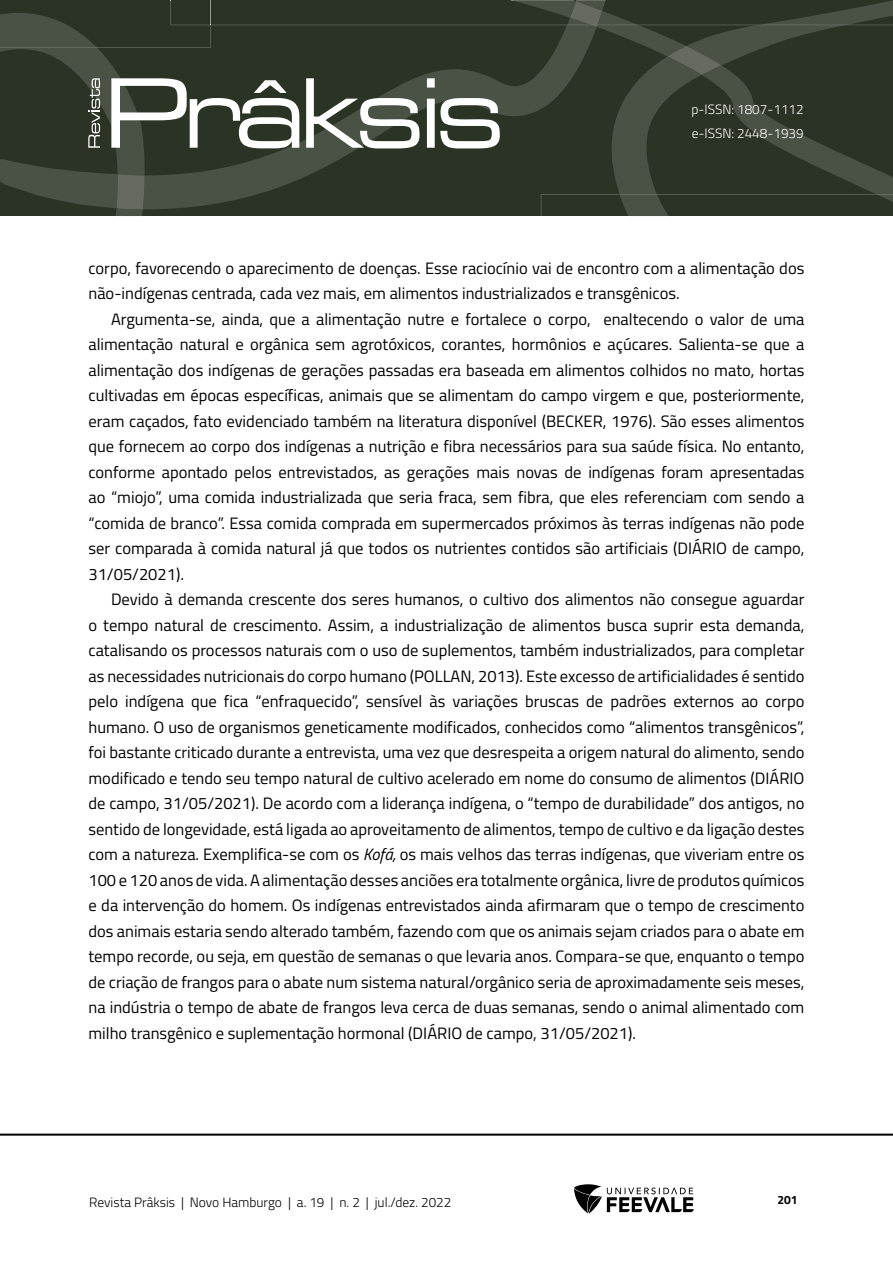
<style>
.page{position:relative;width:893px;height:1263px;background:#fff}
.page>*{position:absolute;margin:0;border:0;box-sizing:border-box;transform-origin:0 0}
.Corpo_de_texto{font:16.5px/25.5px "Titillium Web";color:#000;text-align:justify}
.t1{font:300 13.5px "Titillium Web";color:#000}
.t2{font:300 13.5px/24px "Titillium Web";color:#fff}
.t3{font:700 12px "Titillium Web";color:#000}
.s1{font-style:italic}
</style>
<div class="page">
<hr style="left:0;top:1133px;width:893px;height:3px;background:#000">
<svg style="left:574px;top:1184px;width:120px;height:29px"></svg>
<svg style="left:0;top:0;width:893px;height:216px;background:#3c4436"></svg>
<p class="t2" style="left:691px;top:97px;width:114px">p-ISSN: 1807-1112 e-ISSN: 2448-1939</p>
<p class="Corpo_de_texto" style="left:88px;top:254px;width:717px">corpo, favorecendo o aparecimento de doenças. Esse raciocínio vai de encontro com a alimentação dos não-indígenas centrada, cada vez mais, em alimentos industrializados e transgênicos.</p>
<p class="Corpo_de_texto" style="left:88px;top:305px;width:718px;text-indent:22px">Argumenta-se, ainda, que a alimentação nutre e fortalece o corpo, enaltecendo o valor de uma alimentação natural e orgânica sem agrotóxicos, corantes, hormônios e açúcares. Salienta-se que a alimentação dos indígenas de gerações passadas era baseada em alimentos colhidos no mato, hortas cultivadas em épocas específicas, animais que se alimentam do campo virgem e que, posteriormente, eram caçados, fato evidenciado também na literatura disponível (BECKER, 1976). São esses alimentos que fornecem ao corpo dos indígenas a nutrição e fibra necessários para sua saúde física. No entanto, conforme apontado pelos entrevistados, as gerações mais novas de indígenas foram apresentadas ao “miojo”, uma comida industrializada que seria fraca, sem fibra, que eles referenciam com sendo a “comida de branco”. Essa comida comprada em supermercados próximos às terras indígenas não pode ser comparada à comida natural já que todos os nutrientes contidos são artificiais (DIÁRIO de campo, 31/05/2021).</p>
<p class="Corpo_de_texto" style="left:88px;top:586px;width:718px;text-indent:22px">Devido à demanda crescente dos seres humanos, o cultivo dos alimentos não consegue aguardar o tempo natural de crescimento. Assim, a industrialização de alimentos busca suprir esta demanda, catalisando os processos naturais com o uso de suplementos, também industrializados, para completar as necessidades nutricionais do corpo humano (POLLAN, 2013). Este excesso de artificialidades é sentido pelo indígena que fica “enfraquecido”, sensível às variações bruscas de padrões externos ao corpo humano. O uso de organismos geneticamente modificados, conhecidos como “alimentos transgênicos”, foi bastante criticado durante a entrevista, uma vez que desrespeita a origem natural do alimento, sendo modificado e tendo seu tempo natural de cultivo acelerado em nome do consumo de alimentos (DIÁRIO de campo, 31/05/2021). De acordo com a liderança indígena, o “tempo de durabilidade” dos antigos, no sentido de longevidade, está ligada ao aproveitamento de alimentos, tempo de cultivo e da ligação destes com a natureza. Exemplifica-se com os <span class="s1">Kofá,</span> os mais velhos das terras indígenas, que viveriam entre os 100 e 120 anos de vida. A alimentação desses anciões era totalmente orgânica, livre de produtos químicos e da intervenção do homem. Os indígenas entrevistados ainda afirmaram que o tempo de crescimento dos animais estaria sendo alterado também, fazendo com que os animais sejam criados para o abate em tempo recorde, ou seja, em questão de semanas o que levaria anos. Compara-se que, enquanto o tempo de criação de frangos para o abate num sistema natural/orgânico seria de aproximadamente seis meses, na indústria o tempo de abate de frangos leva cerca de duas semanas, sendo o animal alimentado com milho transgênico e suplementação hormonal (DIÁRIO de campo, 31/05/2021).</p>
<p class="t1" style="left:89px;top:1192px;width:364px">Revista Prâksis | Novo Hamburgo | a. 19 | n. 2 | jul./dez. 2022</p>
<p class="t3" style="left:777px;top:1190px;width:22px">201</p>
</div>
